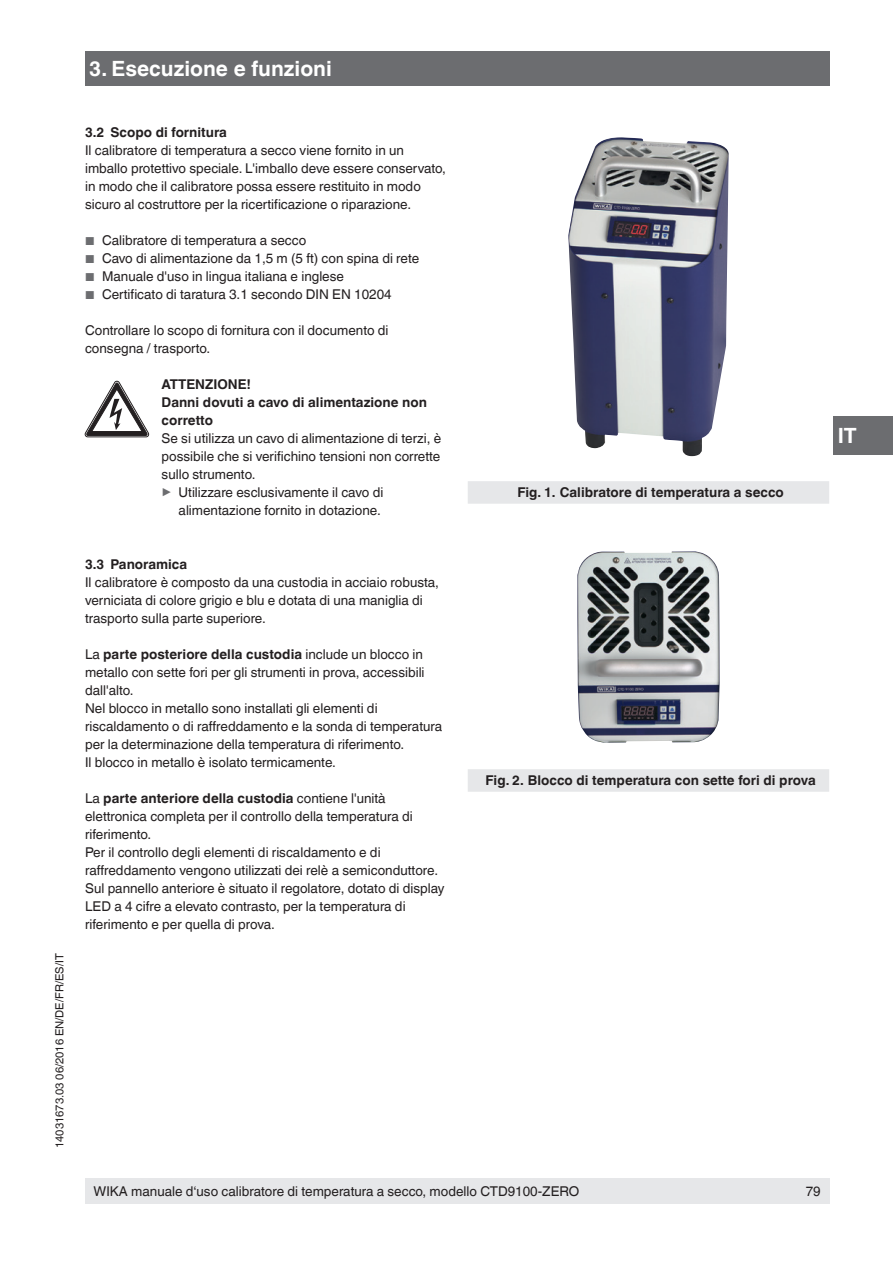
<style>
.page{position:relative;width:893px;height:1263px;background:#fff}
.page>*{position:absolute;margin:0;border:0;box-sizing:border-box;transform-origin:0 0}
.t1{font:700 21px "Helvetica World";color:#fff}
.t2{font:13.5px/18px "Helvetica World";color:#231f20}
.t3{font:700 13.5px/18px "Helvetica World";color:#231f20}
.t4{font:11.25px "Helvetica World";color:#231f20}
.s1{font-size:11.55px;color:#6c6d70}
.s2{font-size:13.35px;color:#6c6d70}
.s3{font-weight:700}
</style>
<div class="page">
<div style="left:833px;top:417px;width:60px;height:38px;background:#6c6d70"></div>
<div style="left:85px;top:51px;width:744px;height:34px;background:#6c6d70"></div>
<div style="left:85px;top:1178px;width:744px;height:25px;background:#e6e7e9"></div>
<svg style="left:85px;top:381px;width:64px;height:56px"></svg>
<div style="left:468px;top:481px;width:361px;height:23px;background:#e6e7e9"></div>
<div style="left:468px;top:769px;width:361px;height:23px;background:#e6e7e9"></div>
<img style="left:568px;top:137px;width:161px;height:319px">
<img style="left:577px;top:551px;width:143px;height:192px">
<p class="t4" style="left:53px;top:1148px;width:196px;rotate:-90deg">14031673.03 06/2016 EN/DE/FR/ES/IT</p>
<h1 class="t1" style="left:89px;top:56px;width:244px">3. Esecuzione e funzioni</h1>
<p class="t3" style="left:85px;top:124px;width:143px">3.2 Scopo di fornitura</p>
<p class="t2" style="left:85px;top:142px;width:362px">Il calibratore di temperatura a secco viene fornito in un imballo protettivo speciale. L'imballo deve essere conservato, in modo che il calibratore possa essere restituito in modo sicuro al costruttore per la ricertificazione o riparazione.</p>
<p class="t2" style="left:85px;top:232px;width:223px"><span class="s1">■</span> Calibratore di temperatura a secco</p>
<p class="t2" style="left:85px;top:250px;width:336px"><span class="s1">■</span> Cavo di alimentazione da 1,5 m (5 ft) con spina di rete</p>
<p class="t2" style="left:85px;top:268px;width:260px"><span class="s1">■</span> Manuale d'uso in lingua italiana e inglese</p>
<p class="t2" style="left:85px;top:286px;width:308px"><span class="s1">■</span> Certificato di taratura 3.1 secondo DIN EN 10204</p>
<p class="t2" style="left:85px;top:322px;width:305px">Controllare lo scopo di fornitura con il documento di consegna / trasporto.</p>
<p class="t3" style="left:162px;top:376px;width:267px">ATTENZIONE!<br>Danni dovuti a cavo di alimentazione non corretto</p>
<p class="t2" style="left:162px;top:430px;width:281px">Se si utilizza un cavo di alimentazione di terzi, è</p>
<p class="t2" style="left:162px;top:448px;width:280px">possibile che si verifichino tensioni non corrette</p>
<p class="t2" style="left:162px;top:466px;width:95px">sullo strumento.</p>
<p class="t2" style="left:162px;top:484px;width:223px"><span class="s2">▶</span> Utilizzare esclusivamente il cavo di</p>
<p class="t2" style="left:179px;top:502px;width:204px">alimentazione fornito in dotazione.</p>
<p class="t3" style="left:85px;top:556px;width:104px">3.3 Panoramica</p>
<p class="t2" style="left:85px;top:574px;width:355px">Il calibratore è composto da una custodia in acciaio robusta, verniciata di colore grigio e blu e dotata di una maniglia di trasporto sulla parte superiore.</p>
<p class="t2" style="left:85px;top:646px;width:359px">La <span class="s3">parte posteriore della custodia</span> include un blocco in metallo con sette fori per gli strumenti in prova, accessibili dall'alto.<br>Nel blocco in metallo sono installati gli elementi di riscaldamento o di raffreddamento e la sonda di temperatura per la determinazione della temperatura di riferimento.<br>Il blocco in metallo è isolato termicamente.</p>
<p class="t2" style="left:85px;top:790px;width:361px">La <span class="s3">parte anteriore della custodia</span> contiene l'unità elettronica completa per il controllo della temperatura di riferimento.<br>Per il controllo degli elementi di riscaldamento e di raffreddamento vengono utilizzati dei relè a semiconduttore.<br>Sul pannello anteriore è situato il regolatore, dotato di display LED a 4 cifre a elevato contrasto, per la temperatura di riferimento e per quella di prova.</p>
<p class="t3" style="left:517px;top:484px;width:268px">Fig. 1. Calibratore di temperatura a secco</p>
<h1 class="t1" style="left:838px;top:424px;width:21px">IT</h1>
<p class="t3" style="left:485px;top:772px;width:332px">Fig. 2. Blocco di temperatura con sette fori di prova</p>
<p class="t2" style="left:94px;top:1182px;width:487px">WIKA manuale d‘uso calibratore di temperatura a secco, modello CTD9100-ZERO</p>
<p class="t2" style="left:806px;top:1182px;width:17px">79</p>
</div>
